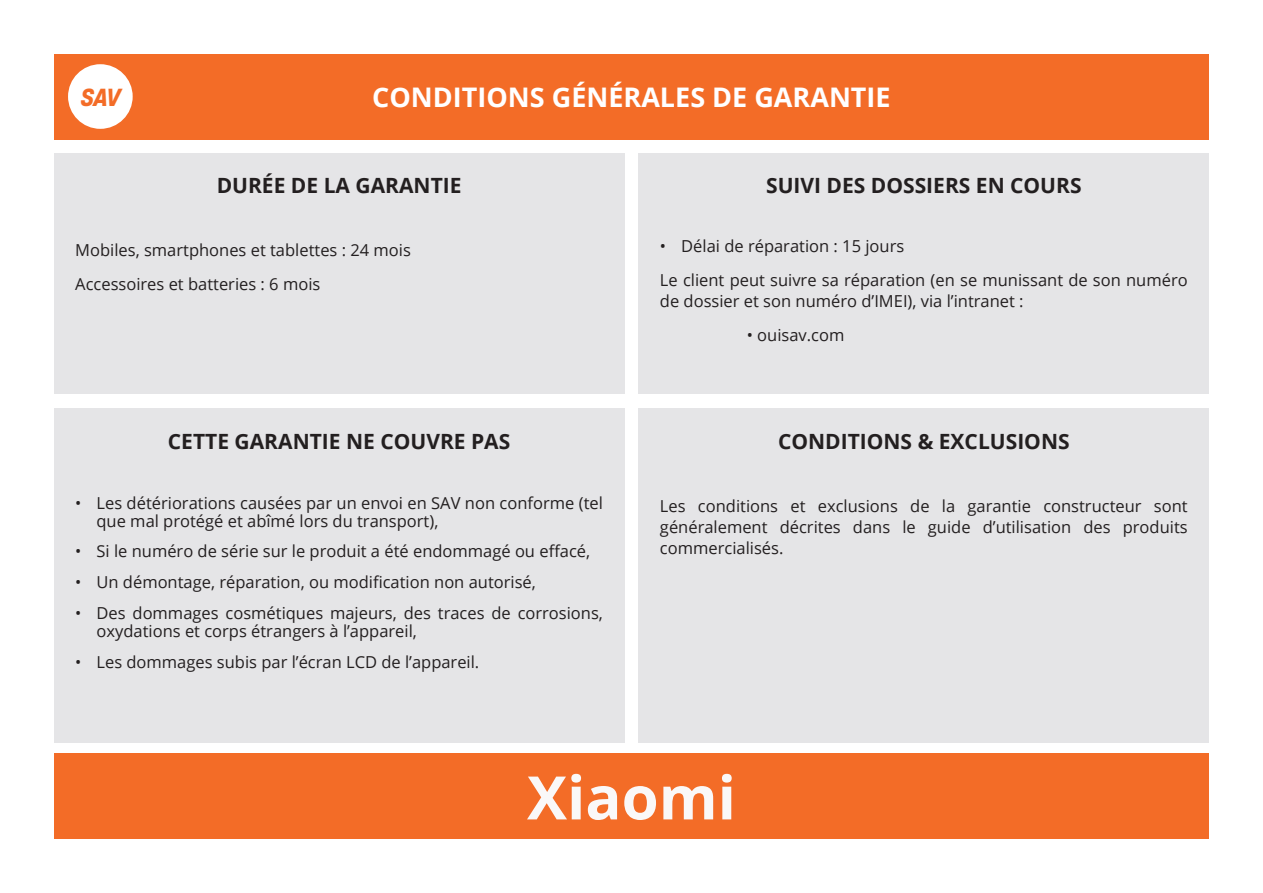
<style>
.page{position:relative;width:1263px;height:893px;background:#fff}
.page>*{position:absolute;margin:0;border:0;box-sizing:border-box;transform-origin:0 0}
.t1{font:700 60px "Open Sans";color:#faf8f8}
.t2{font:700 27px "Open Sans";color:#fff}
.t3{font:italic 700 27px "Paralucent Cond";color:#f36c27}
.t4{font:700 21px "Open Sans";color:#231f20}
.t5{font:16.5px/33.8px "Open Sans";color:#231f20}
</style>
<div class="page">
<div style="left:54px;top:54px;width:1155px;height:85px;background:#f36c27"></div>
<div style="left:54px;top:754px;width:1155px;height:85px;background:#f36c27"></div>
<div style="left:54px;top:153px;width:570px;height:240px;background:#e5e5e7"></div>
<div style="left:54px;top:408px;width:570px;height:335px;background:#e5e5e7"></div>
<div style="left:639px;top:408px;width:570px;height:335px;background:#e5e5e7"></div>
<div style="left:639px;top:153px;width:570px;height:240px;background:#e5e5e7"></div>
<div style="left:68px;top:64px;width:65px;height:65px;background:#fff;border-radius:50%"></div>
<h2 class="t3" style="left:80px;top:82px;width:41px">SAV</h2>
<h2 class="t2" style="left:372px;top:78px;width:520px">CONDITIONS GÉNÉRALES DE GARANTIE</h2>
<p class="t4" style="left:217px;top:171px;width:246px">DURÉE DE LA GARANTIE</p>
<p class="t4" style="left:766px;top:171px;width:317px">SUIVI DES DOSSIERS EN COURS</p>
<p class="t5" style="left:75px;top:233px;width:337px">Mobiles, smartphones et tablettes : 24 mois<br>Accessoires et batteries : 6 mois</p>
<p class="t4" style="left:168px;top:426px;width:344px">CETTE GARANTIE NE COUVRE PAS</p>
<p class="t5" style="left:97px;top:493px;width:508px;line-height:18px;text-indent:-21px">• Les détériorations causées par un envoi en SAV non conforme (tel que mal protégé et abîmé lors du transport),</p>
<p class="t5" style="left:75px;top:534px;width:516px">• Si le numéro de série sur le produit a été endommagé ou effacé,</p>
<p class="t5" style="left:75px;top:565px;width:462px">• Un démontage, réparation, ou modification non autorisé,</p>
<p class="t5" style="left:97px;top:603px;width:508px;line-height:18px;text-indent:-21px">• Des dommages cosmétiques majeurs, des traces de corrosions, oxydations et corps étrangers à l’appareil,</p>
<p class="t5" style="left:75px;top:644px;width:406px">• Les dommages subis par l’écran LCD de l’appareil.</p>
<p class="t5" style="left:660px;top:229px;width:529px">• Délai de réparation : 15 jours<br>Le client peut suivre sa réparation (en se munissant de son numéro</p>
<p class="t5" style="left:660px;top:283px;width:365px">de dossier et son numéro d’IMEI), via l’intranet :</p>
<p class="t5" style="left:747px;top:317px;width:99px">• ouisav.com</p>
<p class="t4" style="left:778px;top:426px;width:293px">CONDITIONS &amp; EXCLUSIONS</p>
<p class="t5" style="left:660px;top:495px;width:529px;line-height:21px;text-align:justify">Les conditions et exclusions de la garantie constructeur sont généralement décrites dans le guide d’utilisation des produits commercialisés.</p>
<h1 class="t1" style="left:527px;top:755px;width:210px">Xiaomi</h1>
</div>
